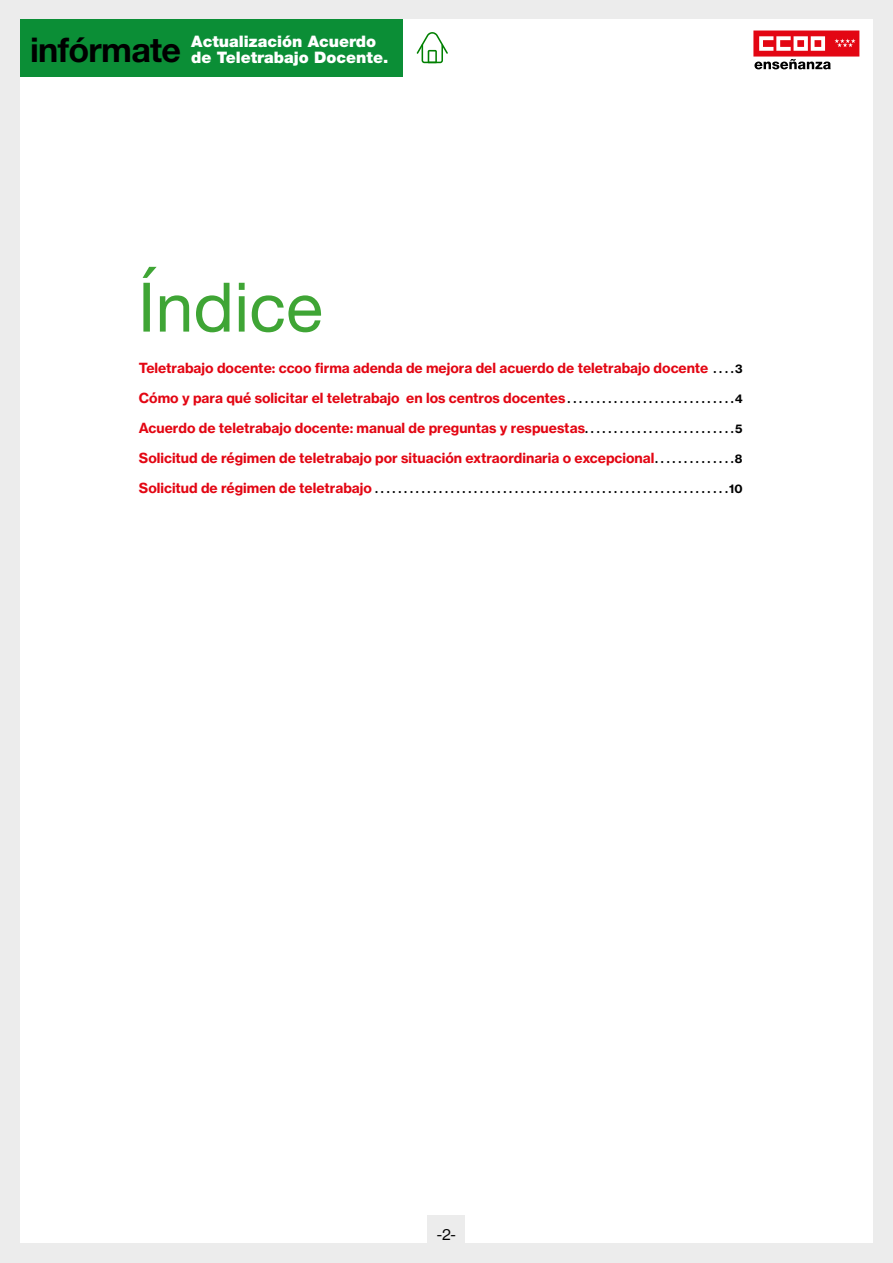
<style>
.page{position:relative;width:893px;height:1263px;background:#fff}
.page>*{position:absolute;margin:0;border:0;box-sizing:border-box;transform-origin:0 0}
.t1{font:68.4px "Helvetica Neue";color:#3fa535}
.t2{font:700 34.05px "Helvetica Neue";letter-spacing:-.02em;color:#000}
.t3{font:900 15.9px/15.9px "Helvetica Neue";color:#fff}
.t4{font:15.75px "Volta Modern Display 55 Roman";color:#000}
.t5{font:700 13.8px/30.2px "Volta Modern Text 75";color:#e30613;text-align:justify}
.t6{font:700 11.85px "Volta Modern Text 75";color:#000}
.s1{font-size:11.85px;color:#000}
.s2{font-size:13.8px;color:#e30613}
</style>
<div class="page">
<div style="left:0;top:0;width:20px;height:1263px;background:#ececec"></div>
<div style="left:873px;top:0;width:20px;height:1263px;background:#ececec"></div>
<div style="left:4px;top:1243px;width:889px;height:20px;background:#ececec"></div>
<div style="left:4px;top:0;width:889px;height:19px;background:#ececec"></div>
<div style="left:20px;top:19px;width:382px;height:57px;background:#0b8e36"></div>
<svg style="left:753px;top:31px;width:106px;height:38px"></svg>
<svg style="left:417px;top:32px;width:31px;height:31px"></svg>
<div style="left:428px;top:1215px;width:37px;height:38px;background:#ececec"></div>
<h2 class="t2" style="left:30px;top:28px;width:153px">infórmate</h2>
<p class="t3" style="left:191px;top:33px;width:199px">Actualización Acuerdo de Teletrabajo Docente.</p>
<h1 class="t1" style="left:138px;top:258px;width:186px">Índice</h1>
<p class="t5" style="left:139px;top:353px;width:605px">Teletrabajo docente: ccoo firma adenda de mejora del acuerdo de teletrabajo docente <span class="s1">. . . 3<br></span>Cómo y para qué solicitar el teletrabajo en los centros docentes <span class="s1">. . . . . . . . . . . . . . . . . . . . . . . . . . . . 4<br></span>Acuerdo de teletrabajo docente: manual de preguntas y respuestas <span class="s1">. . . . . . . . . . . . . . . . . . . . . . . . . 5<br></span>Solicitud de régimen de teletrabajo por situación extraordinaria o excepcional <span class="s1">. . . . . . . . . . . . . 8</span></p>
<p class="t6" style="left:139px;top:481px;width:605px"><span class="s2">Solicitud de régimen de teletrabajo</span> . . . . . . . . . . . . . . . . . . . . . . . . . . . . . . . . . . . . . . . . . . . . . . . . . . . . . . . . . . . . 10</p>
<p class="t4" style="left:437px;top:1225px;width:21px">-2-</p>
</div>
